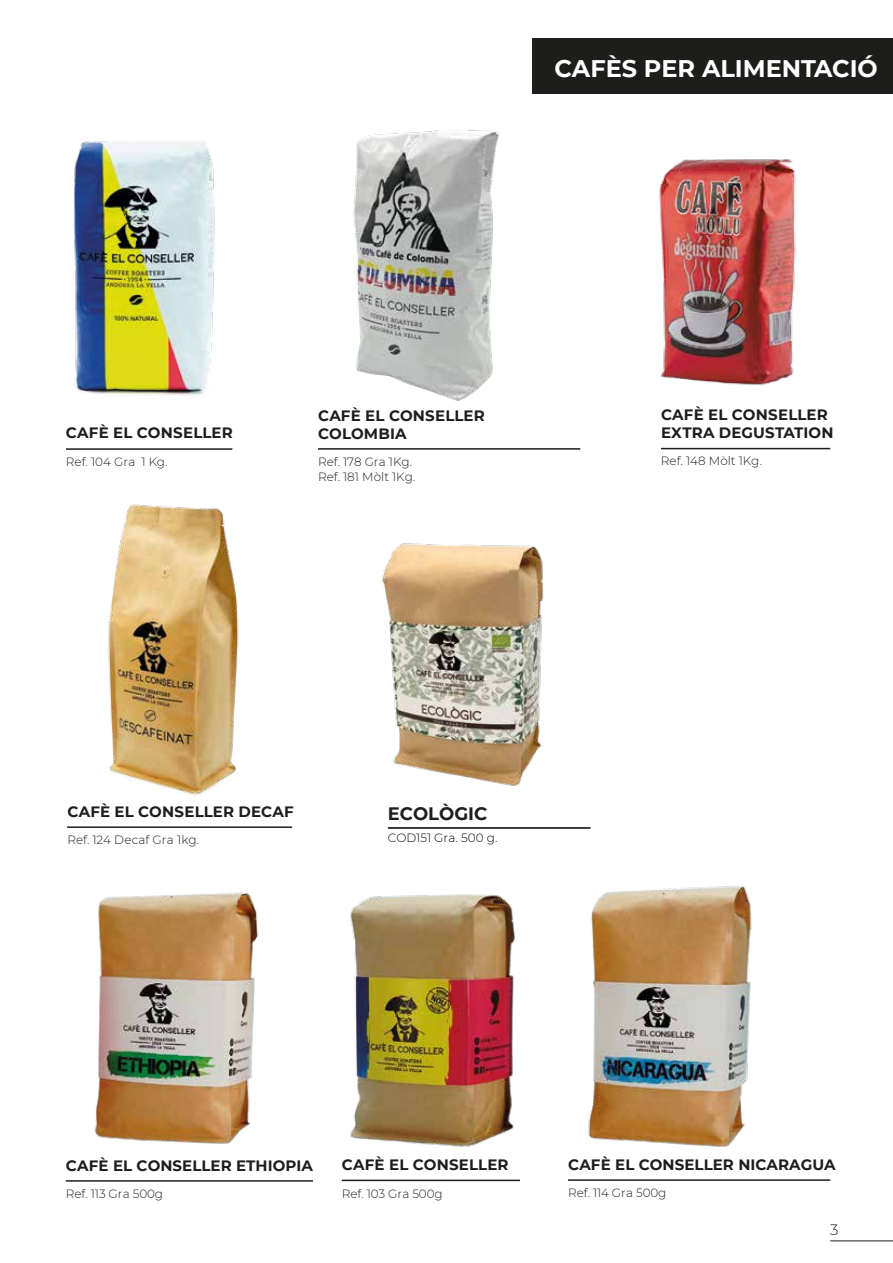
<style>
.page{position:relative;width:893px;height:1263px;background:#fff}
.page>*{position:absolute;margin:0;border:0;box-sizing:border-box;transform-origin:0 0}
.t1{font:700 24px "Montserrat";color:#fff}
.t2{font:700 18px "Montserrat";color:#1e1e1c}
.t3{font:700 15px/18px "Montserrat";letter-spacing:.01em;color:#1d1d1b}
.t4{font:300 15px "Montserrat";color:#1d1d1b}
.t5{font:300 12px/14.4px "Montserrat";color:#1d1d1b}
.t6{font:300 12px "Montserrat";color:#010101}
</style>
<div class="page">
<hr style="left:830px;top:1240px;width:63px;height:1px;background:#1d1d1b">
<div style="left:532px;top:38px;width:361px;height:56px;background:#1d1d1b"></div>
<hr style="left:66px;top:448px;width:166px;height:2px;background:#1d1d1b">
<hr style="left:67px;top:826px;width:225px;height:2px;background:#1d1d1b">
<hr style="left:318px;top:448px;width:262px;height:2px;background:#1d1d1b">
<hr style="left:661px;top:448px;width:169px;height:1px;background:#1d1d1b">
<img style="left:659px;top:159px;width:137px;height:226px">
<hr style="left:342px;top:1179px;width:178px;height:2px;background:#1d1d1b">
<img style="left:350px;top:894px;width:165px;height:253px">
<hr style="left:66px;top:1180px;width:247px;height:2px;background:#1d1d1b">
<img style="left:94px;top:892px;width:165px;height:252px">
<hr style="left:568px;top:1179px;width:262px;height:2px;background:#1d1d1b">
<img style="left:588px;top:885px;width:164px;height:262px">
<hr style="left:388px;top:827px;width:203px;height:2px;background:#010101">
<img style="left:381px;top:543px;width:163px;height:243px">
<img style="left:108px;top:504px;width:131px;height:291px">
<img style="left:73px;top:141px;width:142px;height:254px">
<img style="left:353px;top:129px;width:147px;height:272px">
<h1 class="t1" style="left:554px;top:51px;width:325px">CAFÈS PER ALIMENTACIÓ</h1>
<p class="t3" style="left:66px;top:423px;width:168px">CAFÈ EL CONSELLER</p>
<p class="t5" style="left:66px;top:454px;width:103px">Ref. 104 Gra 1 Kg.</p>
<p class="t3" style="left:318px;top:405px;width:168px">CAFÈ EL CONSELLER<br>COLOMBIA</p>
<p class="t5" style="left:318px;top:454px;width:99px">Ref. 178 Gra 1Kg.<br>Ref. 181 Mòlt 1Kg.</p>
<p class="t3" style="left:661px;top:405px;width:174px">CAFÈ EL CONSELLER<br>EXTRA DEGUSTATION</p>
<p class="t5" style="left:661px;top:454px;width:103px">Ref. 148 Mòlt 1Kg.</p>
<p class="t3" style="left:67px;top:801px;width:228px">CAFÈ EL CONSELLER DECAF</p>
<p class="t5" style="left:67px;top:832px;width:133px">Ref. 124 Decaf Gra 1kg.</p>
<p class="t2" style="left:388px;top:801px;width:101px">ECOLÒGIC</p>
<p class="t6" style="left:388px;top:830px;width:111px">COD151 Gra. 500 g.</p>
<p class="t3" style="left:66px;top:1155px;width:249px">CAFÈ EL CONSELLER ETHIOPIA</p>
<p class="t5" style="left:66px;top:1186px;width:99px">Ref. 113 Gra 500g</p>
<p class="t3" style="left:342px;top:1155px;width:168px">CAFÈ EL CONSELLER</p>
<p class="t5" style="left:342px;top:1186px;width:102px">Ref. 103 Gra 500g</p>
<p class="t3" style="left:568px;top:1155px;width:269px">CAFÈ EL CONSELLER NICARAGUA</p>
<p class="t5" style="left:568px;top:1185px;width:100px">Ref. 114 Gra 500g</p>
<p class="t4" style="left:830px;top:1219px;width:10px">3</p>
</div>
